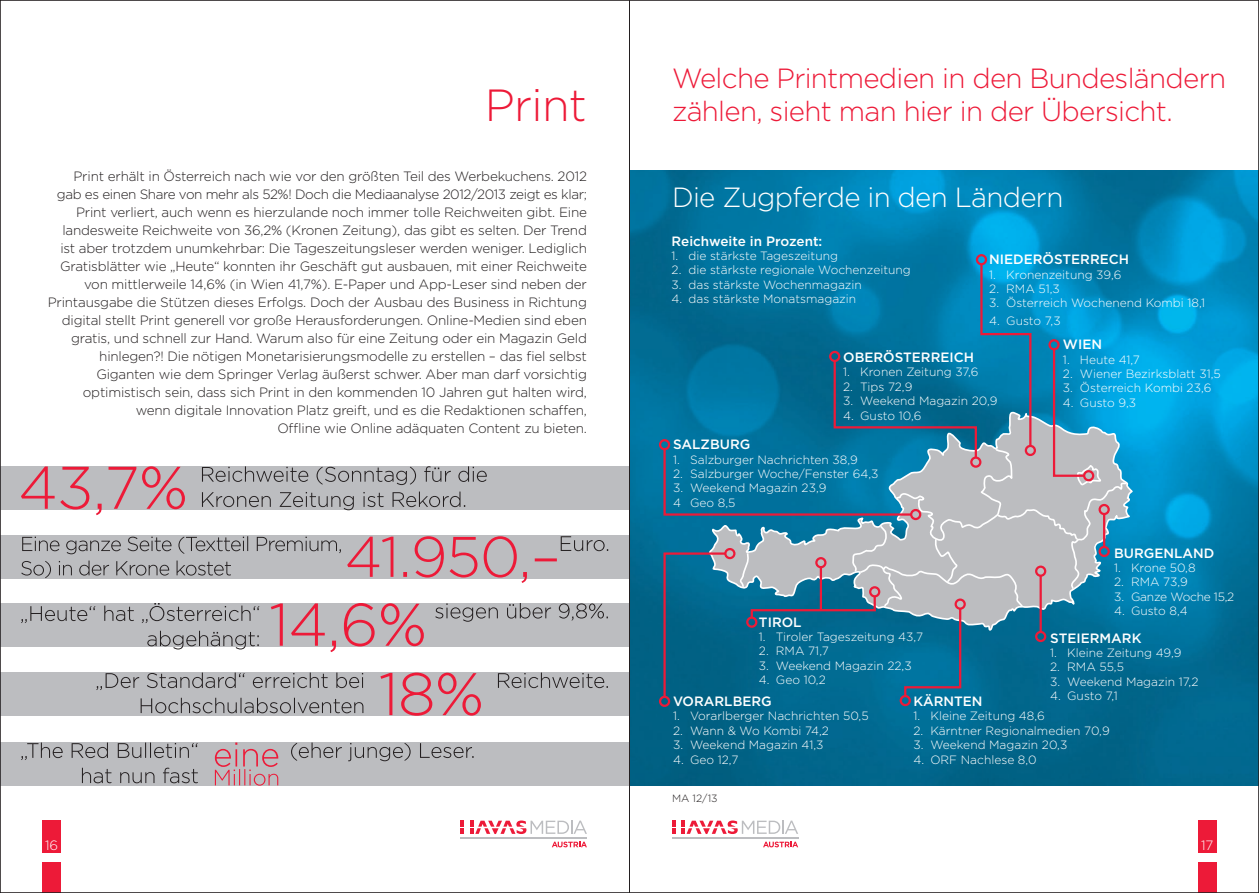
<style>
.page{position:relative;width:1259px;height:893px;background:#fff}
.page>*{position:absolute;margin:0;border:0;box-sizing:border-box;transform-origin:0 0}
.t1{font:300 45px "Gotham";letter-spacing:-.015em;color:#ed1a38}
.t2{font:300 27.75px/33.3px "Gotham";letter-spacing:-.025em;color:#ed1a38}
.t3{font:300 27.75px "Gotham";letter-spacing:-.025em;color:#fff}
.t4{font:300 13.5px/18px "Gotham";letter-spacing:-.015em;color:#231f20;text-align:right}
.t5{font:500 13.5px "Gotham";color:#fff}
.t6{font:300 13.5px "Gotham";color:#fff}
.t7{font:300 12px/14.4px "Gotham";color:#fff}
.t8{font:300 12px "Gotham";letter-spacing:-.02em;color:#fff}
.t9{font:300 10.5px "Gotham";color:#231f20}
</style>
<div class="page">
<img style="left:630px;top:170px;width:627px;height:616px">
<div style="left:976px;top:254px;width:11px;height:11px;border:2px solid #ed1a38;border-radius:50%"></div>
<div style="left:659px;top:439px;width:11px;height:11px;border:2px solid #ed1a38;border-radius:50%"></div>
<div style="left:899px;top:695px;width:12px;height:11px;border:2px solid #ed1a38;border-radius:50%"></div>
<div style="left:659px;top:696px;width:11px;height:11px;border:2px solid #ed1a38;border-radius:50%"></div>
<svg style="left:662px;top:262px;width:465px;height:437px"></svg>
<div style="left:746px;top:616px;width:11px;height:12px;border:2px solid #ed1a38;border-radius:50%"></div>
<div style="left:869px;top:586px;width:11px;height:11px;border:2px solid #ed1a38;border-radius:50%"></div>
<hr style="left:820px;top:567px;width:2px;height:43px;background:#ed1a38">
<div style="left:815px;top:557px;width:11px;height:11px;border:2px solid #ed1a38;border-radius:50%"></div>
<svg style="left:552px;top:842px;width:35px;height:5px"></svg>
<hr style="left:461px;top:837px;width:126px;height:1px;background:#bcbdc0">
<svg style="left:461px;top:821px;width:3px;height:13px"></svg>
<svg style="left:470px;top:820px;width:117px;height:14px"></svg>
<div style="left:43px;top:820px;width:18px;height:33px;background:#ed1a38"></div>
<div style="left:43px;top:862px;width:18px;height:31px;background:#ed1a38"></div>
<div style="left:1198px;top:820px;width:18px;height:33px;background:#ed1a38"></div>
<div style="left:1198px;top:862px;width:18px;height:31px;background:#ed1a38"></div>
<div style="left:0;top:672px;width:629px;height:44px;background:#bcbdc0"></div>
<svg style="left:498px;top:672px;width:110px;height:16px"></svg>
<svg style="left:141px;top:698px;width:222px;height:15px"></svg>
<svg style="left:96px;top:672px;width:267px;height:18px"></svg>
<svg style="left:380px;top:672px;width:101px;height:44px"></svg>
<div style="left:0;top:603px;width:629px;height:43px;background:#bcbdc0"></div>
<svg style="left:147px;top:631px;width:112px;height:18px"></svg>
<svg style="left:21px;top:603px;width:238px;height:20px"></svg>
<svg style="left:435px;top:603px;width:173px;height:19px"></svg>
<svg style="left:271px;top:603px;width:153px;height:49px"></svg>
<div style="left:0;top:466px;width:629px;height:43px;background:#bcbdc0"></div>
<svg style="left:21px;top:466px;width:164px;height:49px"></svg>
<svg style="left:202px;top:492px;width:263px;height:18px"></svg>
<svg style="left:202px;top:466px;width:285px;height:19px"></svg>
<div style="left:0;top:742px;width:629px;height:44px;background:#bcbdc0"></div>
<svg style="left:82px;top:768px;width:116px;height:15px"></svg>
<svg style="left:21px;top:742px;width:177px;height:18px"></svg>
<svg style="left:291px;top:742px;width:182px;height:19px"></svg>
<svg style="left:215px;top:742px;width:63px;height:44px"></svg>
<svg style="left:763px;top:842px;width:35px;height:5px"></svg>
<hr style="left:672px;top:837px;width:126px;height:1px;background:#bcbdc0">
<svg style="left:672px;top:821px;width:3px;height:13px"></svg>
<svg style="left:681px;top:820px;width:117px;height:14px"></svg>
<div style="left:0;top:535px;width:629px;height:43px;background:#bcbdc0"></div>
<svg style="left:21px;top:561px;width:210px;height:17px"></svg>
<svg style="left:22px;top:536px;width:319px;height:18px"></svg>
<svg style="left:347px;top:536px;width:261px;height:47px"></svg>
<hr style="left:629px;top:0;width:1px;height:893px;background:#231f20">
<h1 class="t1" style="left:485px;top:77px;width:104px">Print</h1>
<p class="t4" style="left:48px;top:167px;width:541px">Print erhält in Österreich nach wie vor den größten Teil des Werbekuchens. 2012 gab es einen Share von mehr als 52%! Doch die Mediaanalyse 2012/2013 zeigt es klar; Print verliert, auch wenn es hierzulande noch immer tolle Reichweiten gibt. Eine landesweite Reichweite von 36,2% (Kronen Zeitung), das gibt es selten. Der Trend ist aber trotzdem unumkehrbar: Die Tageszeitungsleser werden weniger. Lediglich Gratisblätter wie „Heute“ konnten ihr Geschäft gut ausbauen, mit einer Reichweite von mittlerweile 14,6% (in Wien 41,7%). E-Paper und App-Leser sind neben der Printausgabe die Stützen dieses Erfolgs. Doch der Ausbau des Business in Richtung digital stellt Print generell vor große Herausforderungen. Online-Medien sind eben gratis, und schnell zur Hand. Warum also für eine Zeitung oder ein Magazin Geld hinlegen?! Die nötigen Monetarisierungsmodelle zu erstellen – das fiel selbst Giganten wie dem Springer Verlag äußerst schwer. Aber man darf vorsichtig optimistisch sein, dass sich Print in den kommenden 10 Jahren gut halten wird, wenn digitale Innovation Platz greift, und es die Redaktionen schaffen,<br>Offline wie Online adäquaten Content zu bieten.</p>
<h2 class="t2" style="left:672px;top:61px;width:555px">Welche Printmedien in den Bundesländern zählen, sieht man hier in der Übersicht.</h2>
<h2 class="t3" style="left:672px;top:179px;width:393px">Die Zugpferde in den Ländern</h2>
<p class="t5" style="left:671px;top:232px;width:152px">Reichweite in Prozent:</p>
<p class="t7" style="left:671px;top:248px;width:168px">1. die stärkste Tageszeitung</p>
<p class="t7" style="left:671px;top:263px;width:241px">2. die stärkste regionale Wochenzeitung</p>
<p class="t7" style="left:671px;top:277px;width:192px">3. das stärkste Wochenmagazin</p>
<p class="t7" style="left:671px;top:291px;width:186px">4. das stärkste Monatsmagazin</p>
<p class="t5" style="left:989px;top:251px;width:141px">N IEDERÖSTERRECH</p>
<p class="t7" style="left:989px;top:267px;width:134px">1. Kronenzeitung 39,6</p>
<p class="t7" style="left:989px;top:281px;width:72px">2. RMA 51,3</p>
<p class="t7" style="left:989px;top:296px;width:217px">3. Österreich Wochenend Kombi 18,1</p>
<p class="t7" style="left:989px;top:314px;width:73px">4. Gusto 7,3</p>
<p class="t5" style="left:843px;top:348px;width:132px">OBERÖSTERREICH</p>
<p class="t7" style="left:843px;top:365px;width:137px">1. Kronen Zeitung 37,6</p>
<p class="t7" style="left:843px;top:379px;width:71px">2. Tips 72,9</p>
<p class="t7" style="left:843px;top:393px;width:156px">3. Weekend Magazin 20,9</p>
<p class="t7" style="left:843px;top:408px;width:80px">4. Gusto 10,6</p>
<p class="t5" style="left:673px;top:436px;width:58px">SALZBURG</p>
<p class="t7" style="left:673px;top:452px;width:186px">1. Salzburger Nachrichten 38,9</p>
<p class="t7" style="left:673px;top:466px;width:207px">2. Salzburger Woche/Fenster 64,3</p>
<p class="t7" style="left:673px;top:481px;width:155px">3. Weekend Magazin 23,9<br>4 Geo 8,5</p>
<p class="t5" style="left:1063px;top:336px;width:38px">WIEN</p>
<p class="t7" style="left:1063px;top:352px;width:79px">1. Heute 41,7</p>
<p class="t7" style="left:1063px;top:366px;width:159px">2. Wiener Bezirksblatt 31,5</p>
<p class="t7" style="left:1063px;top:381px;width:150px">3. Österreich Kombi 23,6</p>
<p class="t7" style="left:1063px;top:395px;width:75px">4. Gusto 9,3</p>
<p class="t5" style="left:1114px;top:544px;width:21px">BURG</p>
<p class="t5" style="left:1154px;top:544px;width:61px">EN LAN D</p>
<p class="t7" style="left:1114px;top:560px;width:83px">1. Krone 50,8</p>
<p class="t7" style="left:1114px;top:575px;width:75px">2. RMA 73,9</p>
<p class="t8" style="left:1114px;top:589px;width:122px">3. Ganze Woche 15,2</p>
<p class="t7" style="left:1114px;top:603px;width:75px">4. Gusto 8,4</p>
<p class="t5" style="left:759px;top:613px;width:44px">TIROL</p>
<p class="t7" style="left:759px;top:629px;width:166px">1. Tiroler Tageszeitung 43,7</p>
<p class="t7" style="left:759px;top:644px;width:71px">2. RMA 71,7</p>
<p class="t7" style="left:759px;top:658px;width:154px">3. Weekend Magazin 22,3</p>
<p class="t7" style="left:759px;top:672px;width:68px">4. Geo 10,2</p>
<p class="t5" style="left:913px;top:692px;width:31px">KÄRNT</p>
<p class="t5" style="left:963px;top:692px;width:19px">EN</p>
<p class="t7" style="left:913px;top:708px;width:133px">1. Kleine Zeitung 48,6</p>
<p class="t7" style="left:913px;top:723px;width:198px">2. Kärntner Regionalmedien 70,9</p>
<p class="t7" style="left:913px;top:737px;width:155px">3. Weekend Magazin 20,3</p>
<p class="t7" style="left:913px;top:752px;width:125px">4. ORF Nachlese 8,0</p>
<p class="t5" style="left:1050px;top:629px;width:82px">STEIERMARK</p>
<p class="t7" style="left:1050px;top:645px;width:133px">1. Kleine Zeitung 49,9</p>
<p class="t7" style="left:1050px;top:660px;width:75px">2. RMA 55,5</p>
<p class="t7" style="left:1050px;top:674px;width:150px">3. Weekend Magazin 17,2</p>
<p class="t7" style="left:1050px;top:688px;width:69px">4. Gusto 7,1</p>
<p class="t5" style="left:673px;top:692px;width:89px">VORARLBERG</p>
<p class="t7" style="left:673px;top:708px;width:197px">1. Vorarlberger Nachrichten 50,5</p>
<p class="t7" style="left:673px;top:723px;width:157px">2. Wann &amp; Wo Kombi 74,2</p>
<p class="t7" style="left:673px;top:737px;width:152px">3. Weekend Magazin 41,3</p>
<p class="t7" style="left:673px;top:752px;width:67px">4. Geo 12,7</p>
<p class="t9" style="left:672px;top:791px;width:47px">MA 12/13</p>
<p class="t6" style="left:45px;top:837px;width:14px">16</p>
<p class="t6" style="left:1201px;top:837px;width:14px">17</p>
</div>
